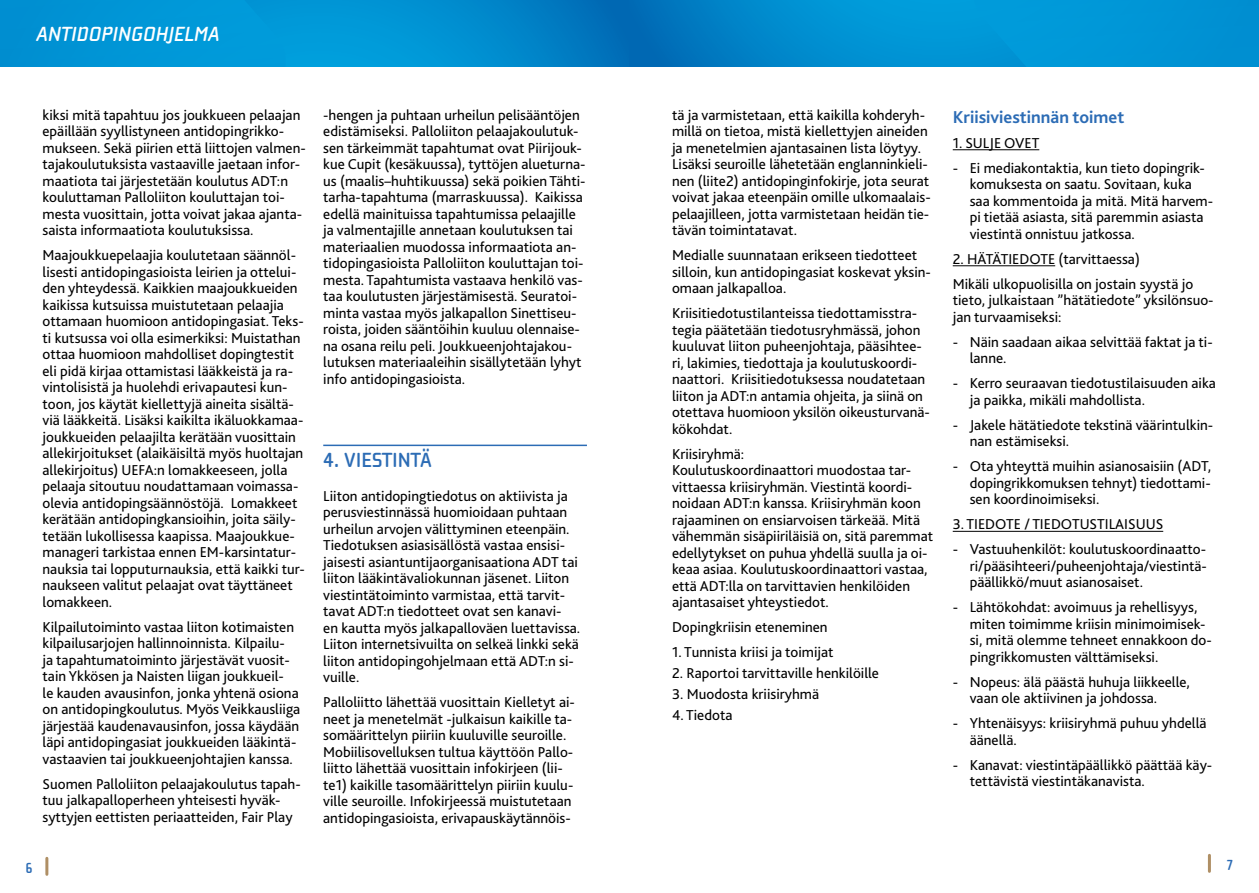
<style>
.page{position:relative;width:1259px;height:893px;background:#fff}
.page>*{position:absolute;margin:0;border:0;box-sizing:border-box;transform-origin:0 0}
.t1{font:italic 700 21px "Cholla Wide OT";color:#fff}
.t2{font:700 21px "Cholla Wide OT";color:#2c6cb5}
.t3{font:700 18px "Bliss 2";color:#2c6cb5}
.t4{font:15px/16.5px "Bliss 2";color:#000}
.t5{font:700 15px "Cholla Sans OT";color:#2c6cb5}
</style>
<div class="page">
<hr style="left:1208px;top:855px;width:3px;height:16px;background:#af8f65">
<hr style="left:45px;top:858px;width:3px;height:16px;background:#af8f65">
<svg style="left:296px;top:0;width:333px;height:66px;background:#008acd"></svg>
<svg style="left:0;top:0;width:296px;height:66px;background:#0095d6"></svg>
<svg style="left:629px;top:0;width:334px;height:66px;background:#0088cb"></svg>
<div style="left:963px;top:0;width:296px;height:66px;background:#0096d6"></div>
<hr style="left:323px;top:445px;width:264px;height:1px;background:#2c6cb5">
<hr style="left:952px;top:149px;width:87px;height:1px;background:#000">
<hr style="left:952px;top:265px;width:103px;height:1px;background:#000">
<hr style="left:952px;top:531px;width:211px;height:1px;background:#000">
<h1 class="t1" style="left:36px;top:23px;width:185px">ANTIDOPINGOHJELMA</h1>
<p class="t4" style="left:43px;top:106px;width:265px">kiksi mitä tapahtuu jos joukkueen pelaajan epäillään syyllistyneen antidopingrikko&shy;mukseen. Sekä piirien että liittojen valmen&shy;tajakoulutuksista vastaaville jaetaan infor&shy;maatiota tai järjestetään koulutus ADT:n kouluttaman Palloliiton kouluttajan toi&shy;mesta vuosittain, jotta voivat jakaa ajanta&shy;saista informaatiota koulutuksissa.</p>
<p class="t4" style="left:43px;top:247px;width:264px">Maajoukkuepelaajia koulutetaan säännöl&shy;lisesti antidopingasioista leirien ja ottelui&shy;den yhteydessä. Kaikkien maajoukkueiden kaikissa kutsuissa muistutetaan pelaajia ottamaan huomioon antidopingasiat. Teks&shy;ti kutsussa voi olla esimerkiksi: Muistathan ottaa huomioon mahdolliset dopingtestit eli pidä kirjaa ottamistasi lääkkeistä ja ra&shy;vintolisistä ja huolehdi erivapautesi kun&shy;toon, jos käytät kiellettyjä aineita sisältä&shy;viä lääkkeitä. Lisäksi kaikilta ikäluokkamaa&shy;joukkueiden pelaajilta kerätään vuosittain allekirjoitukset (alaikäisiltä myös huoltajan allekirjoitus) UEFA:n lomakkeeseen, jolla pelaaja sitoutuu noudattamaan voimassa&shy;olevia antidopingsäännöstöjä. Lomakkeet kerätään antidopingkansioihin, joita säily&shy;tetään lukollisessa kaapissa. Maajoukkue&shy;manageri tarkistaa ennen EM-karsintatur&shy;nauksia tai lopputurnauksia, että kaikki tur&shy;naukseen valitut pelaajat ovat täyttäneet lomakkeen.</p>
<p class="t4" style="left:43px;top:618px;width:259px">Kilpailutoiminto vastaa liiton kotimaisten kilpailusarjojen hallinnoinnista. Kilpailu-<br>ja tapahtumatoiminto järjestävät vuosit&shy;tain Ykkösen ja Naisten liigan joukkueil-<br>le kauden avausinfon, jonka yhtenä osiona on antidopingkoulutus. Myös Veikkausliiga järjestää kaudenavausinfon, jossa käydään läpi antidopingasiat joukkueiden lääkintä&shy;vastaavien tai joukkueenjohtajien kanssa.</p>
<p class="t4" style="left:43px;top:775px;width:260px">Suomen Palloliiton pelaajakoulutus tapah&shy;tuu jalkapalloperheen yhteisesti hyväk&shy;syttyjen eettisten periaatteiden, Fair Play</p>
<p class="t4" style="left:323px;top:106px;width:264px">-hengen ja puhtaan urheilun pelisääntöjen edistämiseksi. Palloliiton pelaajakoulutuk&shy;sen tärkeimmät tapahtumat ovat Piirijouk&shy;kue Cupit (kesäkuussa), tyttöjen alueturna&shy;us (maalis–huhtikuussa) sekä poikien Tähti&shy;tarha-tapahtuma (marraskuussa). Kaikissa edellä mainituissa tapahtumissa pelaajille ja valmentajille annetaan koulutuksen tai materiaalien muodossa informaatiota an&shy;tidopingasioista Palloliiton kouluttajan toi&shy;mesta. Tapahtumista vastaava henkilö vas&shy;taa koulutusten järjestämisestä. Seuratoi&shy;minta vastaa myös jalkapallon Sinettiseu&shy;roista, joiden sääntöihin kuuluu olennaise&shy;na osana reilu peli. Joukkueenjohtajakou&shy;lutuksen materiaaleihin sisällytetään lyhyt info antidopingasioista.</p>
<h1 class="t2" style="left:323px;top:449px;width:110px">4. VIESTINTÄ</h1>
<p class="t4" style="left:323px;top:487px;width:258px">Liiton antidopingtiedotus on aktiivista ja perusviestinnässä huomioidaan puhtaan urheilun arvojen välittyminen eteenpäin.<br>Tiedotuksen asiasisällöstä vastaa ensisi&shy;jaisesti asiantuntijaorganisaationa ADT tai liiton lääkintävaliokunnan jäsenet. Liiton viestintätoiminto varmistaa, että tarvit&shy;tavat ADT:n tiedotteet ovat sen kanavi-<br>en kautta myös jalkapalloväen luettavissa.<br>Liiton internetsivuilta on selkeä linkki sekä liiton antidopingohjelmaan että ADT:n si&shy;vuille.</p>
<p class="t4" style="left:323px;top:694px;width:253px">Palloliitto lähettää vuosittain Kielletyt ai&shy;neet ja menetelmät -julkaisun kaikille ta&shy;somäärittelyn piiriin kuuluville seuroille.<br>Mobiilisovelluksen tultua käyttöön Pallo&shy;liitto lähettää vuosittain infokirjeen (lii&shy;te1) kaikille tasomäärittelyn piiriin kuulu&shy;ville seuroille. Infokirjeessä muistutetaan antidopingasioista, erivapauskäytännöis-</p>
<p class="t4" style="left:672px;top:106px;width:260px">tä ja varmistetaan, että kaikilla kohderyh&shy;millä on tietoa, mistä kiellettyjen aineiden ja menetelmien ajantasainen lista löytyy.<br>Lisäksi seuroille lähetetään englanninkieli&shy;nen (liite2) antidopinginfokirje, jota seurat voivat jakaa eteenpäin omille ulkomaalais&shy;pelaajilleen, jotta varmistetaan heidän tie&shy;tävän toimintatavat.</p>
<p class="t4" style="left:672px;top:247px;width:260px">Medialle suunnataan erikseen tiedotteet silloin, kun antidopingasiat koskevat yksin&shy;omaan jalkapalloa.</p>
<p class="t4" style="left:672px;top:305px;width:259px">Kriisitiedotustilanteissa tiedottamisstra&shy;tegia päätetään tiedotusryhmässä, johon kuuluvat liiton puheenjohtaja, pääsihtee&shy;ri, lakimies, tiedottaja ja koulutuskoordi&shy;naattori. Kriisitiedotuksessa noudatetaan liiton ja ADT:n antamia ohjeita, ja siinä on otettava huomioon yksilön oikeusturvanä&shy;kökohdat.</p>
<p class="t4" style="left:672px;top:445px;width:263px">Kriisiryhmä:<br>Koulutuskoordinaattori muodostaa tar&shy;vittaessa kriisiryhmän. Viestintä koordi&shy;noidaan ADT:n kanssa. Kriisiryhmän koon rajaaminen on ensiarvoisen tärkeää. Mitä vähemmän sisäpiiriläisiä on, sitä paremmat edellytykset on puhua yhdellä suulla ja oi&shy;keaa asiaa. Koulutuskoordinaattori vastaa, että ADT:lla on tarvittavien henkilöiden ajantasaiset yhteystiedot.</p>
<p class="t4" style="left:672px;top:619px;width:157px">Dopingkriisin eteneminen</p>
<p class="t4" style="left:672px;top:644px;width:163px">1. Tunnista kriisi ja toimijat</p>
<p class="t4" style="left:672px;top:664px;width:208px">2. Raportoi tarvittaville henkilöille</p>
<p class="t4" style="left:672px;top:685px;width:149px">3. Muodosta kriisiryhmä</p>
<p class="t4" style="left:672px;top:706px;width:62px">4. Tiedota</p>
<p class="t3" style="left:952px;top:105px;width:173px">Kriisiviestinnän toimet</p>
<p class="t4" style="left:952px;top:134px;width:88px">1. SULJE OVET</p>
<p class="t4" style="left:969px;top:159px;width:245px;text-indent:-17px">- Ei mediakontaktia, kun tieto dopingrik&shy;komuksesta on saatu. Sovitaan, kuka saa kommentoida ja mitä. Mitä harvem&shy;pi tietää asiasta, sitä paremmin asiasta viestintä onnistuu jatkossa.</p>
<p class="t4" style="left:952px;top:246px;width:242px;line-height:25px">2. HÄTÄTIEDOTE (tarvittaessa)<br>Mikäli ulkopuolisilla on jostain syystä jo</p>
<p class="t4" style="left:952px;top:291px;width:262px">tieto, julkaistaan ”hätätiedote” yksilönsuo&shy;jan turvaamiseksi:</p>
<p class="t4" style="left:969px;top:333px;width:244px;text-indent:-17px">- Näin saadaan aikaa selvittää faktat ja ti&shy;lanne.</p>
<p class="t4" style="left:969px;top:374px;width:248px;text-indent:-17px">- Kerro seuraavan tiedotustilaisuuden aika ja paikka, mikäli mahdollista.</p>
<p class="t4" style="left:969px;top:416px;width:245px;text-indent:-17px">- Jakele hätätiedote tekstinä väärintulkin&shy;nan estämiseksi.</p>
<p class="t4" style="left:969px;top:457px;width:243px;text-align:justify;text-indent:-17px">- Ota yhteyttä muihin asianosaisiin (ADT, dopingrikkomuksen tehnyt) tiedottami&shy;sen koordinoimiseksi.</p>
<p class="t4" style="left:952px;top:515px;width:212px">3. TIEDOTE / TIEDOTUSTILAISUUS</p>
<p class="t4" style="left:969px;top:540px;width:239px;text-align:justify;text-indent:-17px">- Vastuuhenkilöt: koulutuskoordinaatto&shy;ri/pääsihteeri/puheenjohtaja/viestintä&shy;päällikkö/muut asianosaiset.</p>
<p class="t4" style="left:969px;top:598px;width:244px;text-indent:-17px">- Lähtökohdat: avoimuus ja rehellisyys, miten toimimme kriisin minimoimisek&shy;si, mitä olemme tehneet ennakkoon do&shy;pingrikkomusten välttämiseksi.</p>
<p class="t4" style="left:969px;top:673px;width:222px;text-indent:-17px">- Nopeus: älä päästä huhuja liikkeelle, vaan ole aktiivinen ja johdossa.</p>
<p class="t4" style="left:969px;top:714px;width:238px;text-indent:-17px">- Yhtenäisyys: kriisiryhmä puhuu yhdellä äänellä.</p>
<p class="t4" style="left:969px;top:756px;width:244px;text-indent:-17px">- Kanavat: viestintäpäällikkö päättää käy&shy;tettävistä viestintäkanavista.</p>
<p class="t5" style="left:26px;top:860px;width:9px">6</p>
<p class="t5" style="left:1226px;top:857px;width:9px">7</p>
</div>
